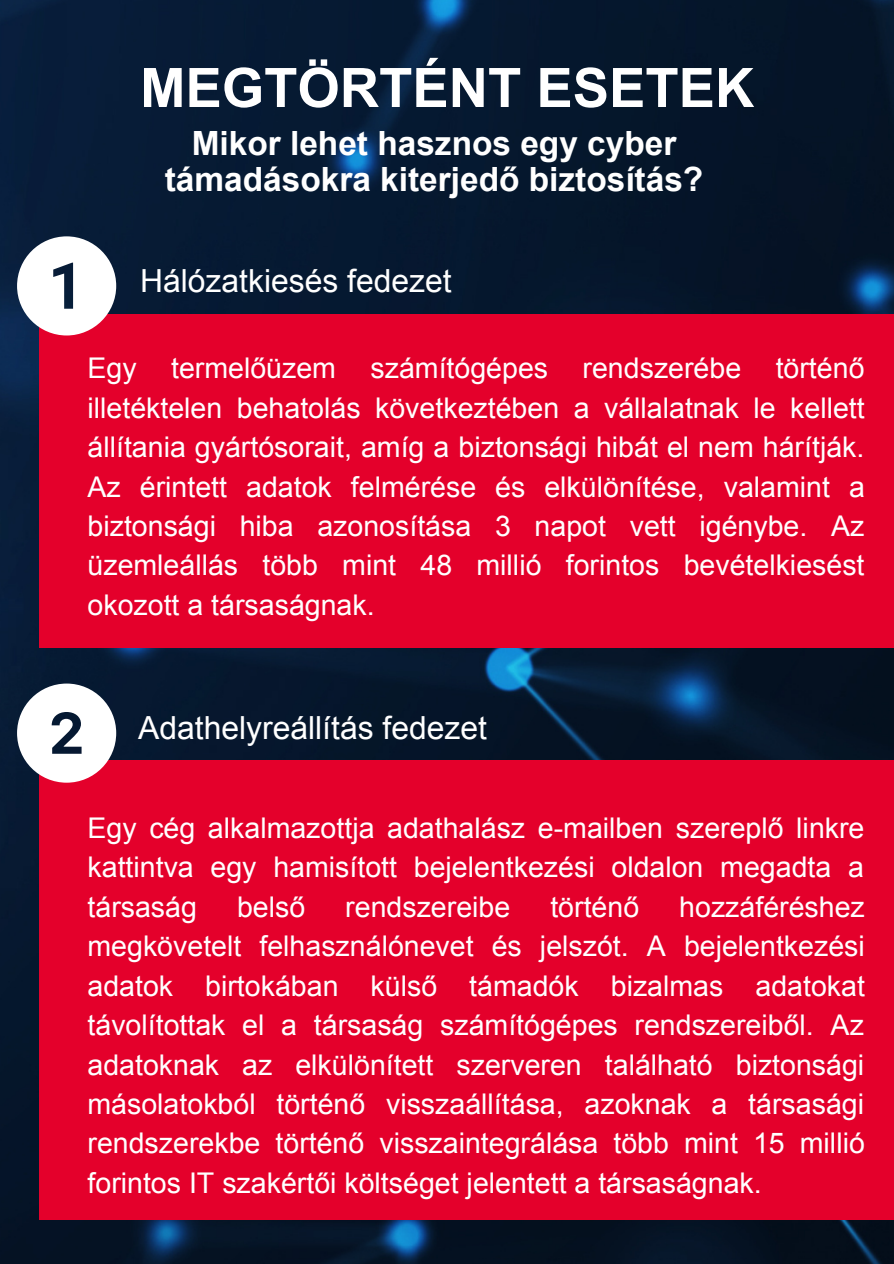
<style>
.page{position:relative;width:894px;height:1264px;background:#fff}
.page>*{position:absolute;margin:0;border:0;box-sizing:border-box;transform-origin:0 0}
.t1{font:700 54.45px "Arial";color:#fff}
.t2{font:700 33.45px/36px "Arial";color:#fff;text-align:center}
.t3{font:31.8px "Arial";color:#fff}
.t4{font:28.5px/39.5px "Arial";color:#fff;text-align:justify}
</style>
<div class="page">
<img style="left:0;top:0;width:893px;height:1263px">
<div style="left:39px;top:314px;width:854px;height:333px;background:#e4002b"></div>
<div style="left:39px;top:760px;width:854px;height:459px;background:#e4002b"></div>
<svg style="left:17px;top:236px;width:99px;height:99px"></svg>
<svg style="left:17px;top:683px;width:99px;height:99px"></svg>
<p class="t1" style="left:140px;top:67px;width:615px">MEGTÖRTÉNT ESETEK</p>
<p class="t2" style="left:165px;top:128px;width:540px">Mikor lehet hasznos egy cyber támadásokra kiterjedő biztosítás?</p>
<p class="t3" style="left:140px;top:264px;width:313px">Hálózatkiesés fedezet</p>
<p class="t4" style="left:87px;top:349px;width:778px">Egy termelőüzem számítógépes rendszerébe történő illetéktelen behatolás következtében a vállalatnak le kellett állítania gyártósorait, amíg a biztonsági hibát el nem hárítják.<br>Az érintett adatok felmérése és elkülönítése, valamint a biztonsági hiba azonosítása 3 napot vett igénybe. Az üzemleállás több mint 48 millió forintos bevételkiesést okozott a társaságnak.</p>
<p class="t3" style="left:138px;top:710px;width:350px">Adathelyreállítás fedezet</p>
<p class="t4" style="left:87px;top:808px;width:778px">Egy cég alkalmazottja adathalász e-mailben szereplő linkre kattintva egy hamisított bejelentkezési oldalon megadta a társaság</p>
<p class="t4" style="left:87px;top:887px;width:778px;text-indent:591px">hozzáféréshez megkövetelt felhasználónevet és jelszót. A bejelentkezési adatok birtokában külső támadók bizalmas adatokat távolítottak el a társaság számítógépes rendszereiből. Az adatoknak az elkülönített szerveren található biztonsági másolatokból történő visszaállítása, azoknak a társasági rendszerekbe történő visszaintegrálása több mint 15 millió forintos IT szakértői költséget jelentett a társaságnak.</p>
<p class="t4" style="left:237px;top:887px;width:70px">belső</p>
<p class="t4" style="left:345px;top:887px;width:166px">rendszereibe</p>
<p class="t4" style="left:550px;top:887px;width:90px">történő</p>
</div>
